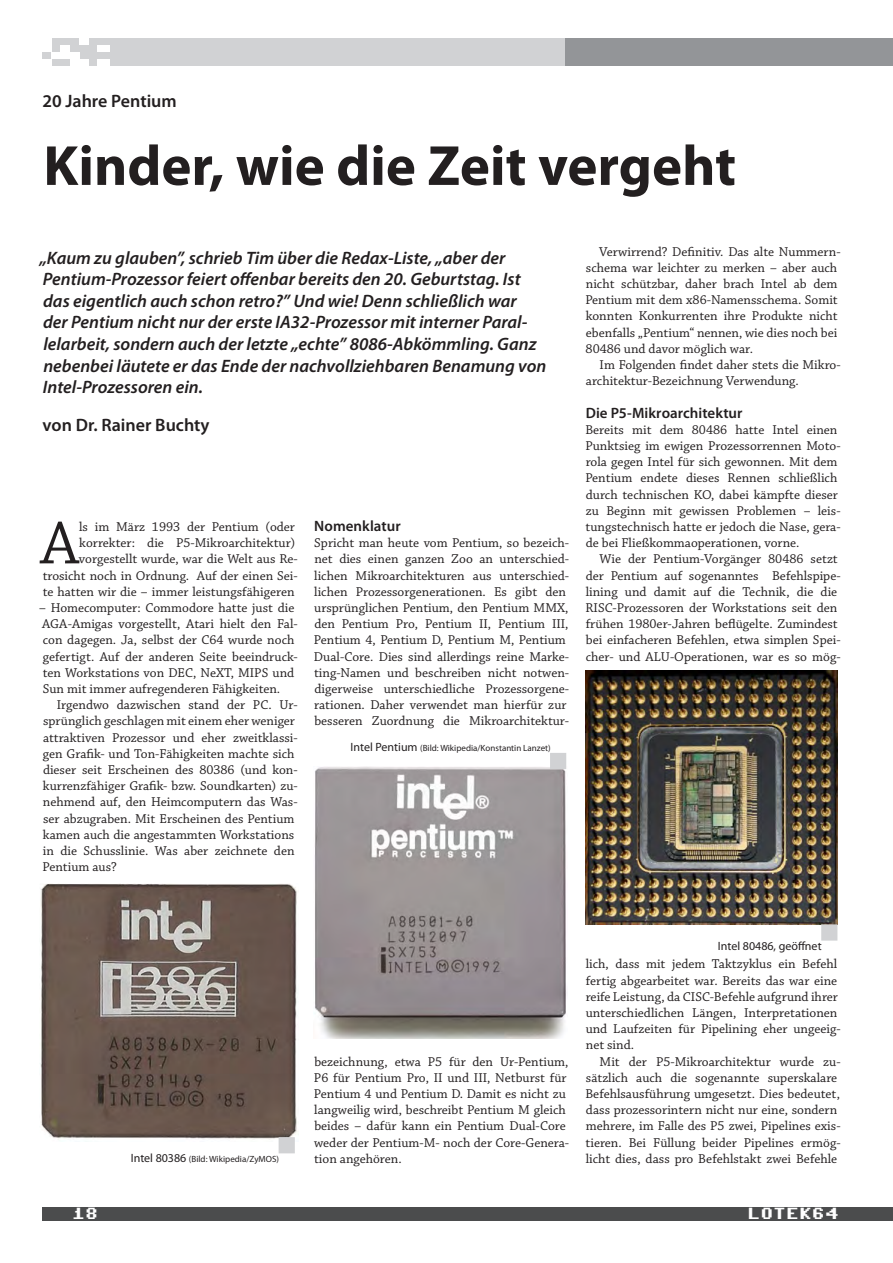
<style>
.page{position:relative;width:893px;height:1263px;background:#fff}
.page>*{position:absolute;margin:0;border:0;box-sizing:border-box;transform-origin:0 0}
.t1{font:63.3px "Chaparral Pro";color:#231f20}
.t2{font:700 57px "Myriad Pro";color:#231f20}
.t3{font:italic 600 18px/21.6px "Myriad Pro";color:#231f20}
.t4{font:600 18px "Myriad Pro";color:#231f20}
.t5{font:16.5px "Commodore 64";color:#fff}
.t6{font:600 15px "Myriad Pro";color:#231f20}
.t7{font:13.5px/16.2px "Chaparral Pro";color:#231f20}
.t8{font:12px "Myriad Pro";color:#231f20}
.t9{font:9px "Myriad Pro";color:#231f20}
.s1{font-size:12px}
</style>
<div class="page">
<div style="left:43px;top:38px;width:522px;height:27px;background:#d1d2d4"></div>
<div style="left:565px;top:38px;width:328px;height:27px;background:#939598"></div>
<div style="left:52px;top:52px;width:9px;height:7px;background:#fff"></div>
<div style="left:61px;top:45px;width:9px;height:7px;background:#fff"></div>
<div style="left:43px;top:38px;width:9px;height:7px;background:#fff"></div>
<div style="left:79px;top:38px;width:9px;height:7px;background:#fff"></div>
<div style="left:97px;top:45px;width:10px;height:7px;background:#fff"></div>
<svg style="left:107px;top:45px;width:3px;height:7px"></svg>
<div style="left:43px;top:45px;width:9px;height:7px;background:#fff"></div>
<div style="left:61px;top:52px;width:9px;height:7px;background:#fff"></div>
<div style="left:70px;top:52px;width:9px;height:7px;background:#fff"></div>
<div style="left:70px;top:59px;width:9px;height:6px;background:#fff"></div>
<div style="left:79px;top:59px;width:9px;height:6px;background:#fff"></div>
<div style="left:97px;top:59px;width:10px;height:6px;background:#fff"></div>
<svg style="left:107px;top:59px;width:3px;height:6px"></svg>
<div style="left:43px;top:59px;width:9px;height:6px;background:#fff"></div>
<div style="left:43px;top:1207px;width:850px;height:13px;background:#4b4c4d"></div>
<img style="left:40px;top:883px;width:257px;height:258px">
<div style="left:279px;top:1137px;width:16px;height:16px;background:#d1d2d4"></div>
<img style="left:314px;top:767px;width:253px;height:272px">
<div style="left:550px;top:753px;width:16px;height:16px;background:#d1d2d4"></div>
<img style="left:585px;top:670px;width:253px;height:254px">
<div style="left:821px;top:924px;width:16px;height:16px;background:#d1d2d4;border:1px solid #d1d2d4"></div>
<h3 class="t4" style="left:43px;top:90px;width:136px">20 Jahre Pentium</h3>
<h2 class="t2" style="left:43px;top:129px;width:694px">Kinder, wie die Zeit vergeht</h2>
<p class="t3" style="left:40px;top:246px;width:508px">„Kaum zu glauben”, schrieb Tim über die Redax-Liste, „aber der Pentium-Prozessor feiert offenbar bereits den 20. Geburtstag. Ist das eigentlich auch schon retro?” Und wie! Denn schließlich war<br>der Pentium nicht nur der erste IA32-Prozessor mit interner Paral&shy;lelarbeit, sondern auch der letzte „echte” 8086-Abkömmling. Ganz nebenbei läutete er das Ende der nachvollziehbaren Benamung von Intel-Prozessoren ein.</p>
<h3 class="t4" style="left:43px;top:413px;width:168px">von Dr. Rainer Buchty</h3>
<p class="t7" style="left:43px;top:519px;width:257px;text-align:right">ls im März 1993 der Pentium (oder korrekter: die P5-Mikroarchitektur) vorgestellt wurde, war die Welt aus Re&shy;trosicht noch in Ordnung. Auf der einen Sei&shy;te hatten wir die – immer leistungsfähigeren</p>
<p class="t7" style="left:39px;top:600px;width:260px">– Homecomputer: Commodore hatte just die AGA-Amigas vorgestellt, Atari hielt den Fal&shy;con dagegen. Ja, selbst der C64 wurde noch gefertigt. Auf der anderen Seite beeindruck&shy;ten Workstations von DEC, NeXT, MIPS und Sun mit immer aufregenderen Fähigkeiten.</p>
<p class="t7" style="left:43px;top:697px;width:257px;text-indent:14px">Irgendwo dazwischen stand der PC. Ur&shy;sprünglich geschlagen mit einem eher weniger attraktiven Prozessor und eher zweitklassi&shy;gen Grafik- und Ton-Fähigkeiten machte sich dieser seit Erscheinen des 80386 (und kon&shy;kurrenzfähiger Grafik- bzw. Soundkarten) zu&shy;nehmend auf, den Heimcomputern das Was&shy;ser abzugraben. Mit Erscheinen des Pentium kamen auch die angestammten Workstations in die Schusslinie. Was aber zeichnete den Pentium aus?</p>
<h1 class="t1" style="left:41px;top:508px;width:40px">A</h1>
<p class="t6" style="left:314px;top:516px;width:88px">Nomenklatur</p>
<p class="t7" style="left:314px;top:535px;width:257px">Spricht man heute vom Pentium, so bezeich&shy;net dies einen ganzen Zoo an unterschied&shy;lichen Mikroarchitekturen aus unterschied&shy;lichen Prozessorgenerationen. Es gibt den ursprünglichen Pentium, den Pentium MMX, den Pentium Pro, Pentium II, Pentium III, Pentium 4, Pentium D, Pentium M, Pentium Dual-Core. Dies sind allerdings reine Marke&shy;ting-Namen und beschreiben nicht notwen&shy;digerweise unterschiedliche Prozessorgene&shy;rationen. Daher verwendet man hierfür zur besseren Zuordnung die Mikroarchitektur-</p>
<p class="t9" style="left:351px;top:742px;width:202px"><span class="s1">Intel Pentium</span> (Bild: Wikipedia/Konstantin Lanzet)</p>
<p class="t7" style="left:585px;top:244px;width:257px;text-indent:14px">Verwirrend? Definitiv. Das alte Nummern&shy;schema war leichter zu merken – aber auch nicht schützbar, daher brach Intel ab dem Pentium mit dem x86-Namensschema. Somit konnten Konkurrenten ihre Produkte nicht ebenfalls „Pentium“ nennen, wie dies noch bei 80486 und davor möglich war.</p>
<p class="t7" style="left:586px;top:357px;width:256px;text-indent:14px">Im Folgenden findet daher stets die Mikro&shy;architektur-Bezeichnung Verwendung.</p>
<p class="t6" style="left:586px;top:403px;width:158px">Die P5-Mikroarchitektur</p>
<p class="t7" style="left:585px;top:422px;width:257px">Bereits mit dem 80486 hatte Intel einen Punktsieg im ewigen Prozessorrennen Moto&shy;rola gegen Intel für sich gewonnen. Mit dem Pentium endete dieses Rennen schließlich durch technischen KO, dabei kämpfte dieser zu Beginn mit gewissen Problemen – leis&shy;tungstechnisch hatte er jedoch die Nase, gera&shy;de bei Fließkommaoperationen, vorne.</p>
<p class="t7" style="left:585px;top:552px;width:257px;text-indent:14px">Wie der Pentium-Vorgänger 80486 setzt der Pentium auf sogenanntes Befehlspipe&shy;lining und damit auf die Technik, die die RISC-Prozessoren der Workstations seit den frühen 1980er-Jahren beflügelte. Zumindest bei einfacheren Befehlen, etwa simplen Spei&shy;cher- und ALU-Operationen, war es so mög-</p>
<p class="t8" style="left:718px;top:938px;width:105px">Intel 80486, geöffnet</p>
<p class="t7" style="left:586px;top:957px;width:256px">lich, dass mit jedem Taktzyklus ein Befehl fertig abgearbeitet war. Bereits das war eine reife Leistung, da CISC-Befehle aufgrund ihrer unterschiedlichen Längen, Interpretationen und Laufzeiten für Pipelining eher ungeeig&shy;net sind.</p>
<p class="t7" style="left:585px;top:1054px;width:257px;text-indent:14px">Mit der P5-Mikroarchitektur wurde zu&shy;sätzlich auch die sogenannte superskalare Befehlsausführung umgesetzt. Dies bedeutet, dass prozessorintern nicht nur eine, sondern mehrere, im Falle des P5 zwei, Pipelines exis&shy;tieren. Bei Füllung beider Pipelines ermög-</p>
<p class="t7" style="left:314px;top:1054px;width:257px">bezeichnung, etwa P5 für den Ur-Pentium, P6 für Pentium Pro, II und III, Netburst für Pentium 4 und Pentium D. Damit es nicht zu langweilig wird, beschreibt Pentium M gleich beides – dafür kann ein Pentium Dual-Core weder der Pentium-M- noch der Core-Genera&shy;tion angehören.</p>
<p class="t9" style="left:131px;top:1154px;width:150px"><span class="s1">Intel 80386</span> (Bild: Wikipedia/ZyMOS)</p>
<p class="t7" style="left:586px;top:1151px;width:253px">licht dies, dass pro Befehlstakt zwei Befehle</p>
<p class="t5" style="left:72px;top:1206px;width:27px">18</p>
<p class="t5" style="left:747px;top:1206px;width:92px">LOTEK64</p>
</div>
